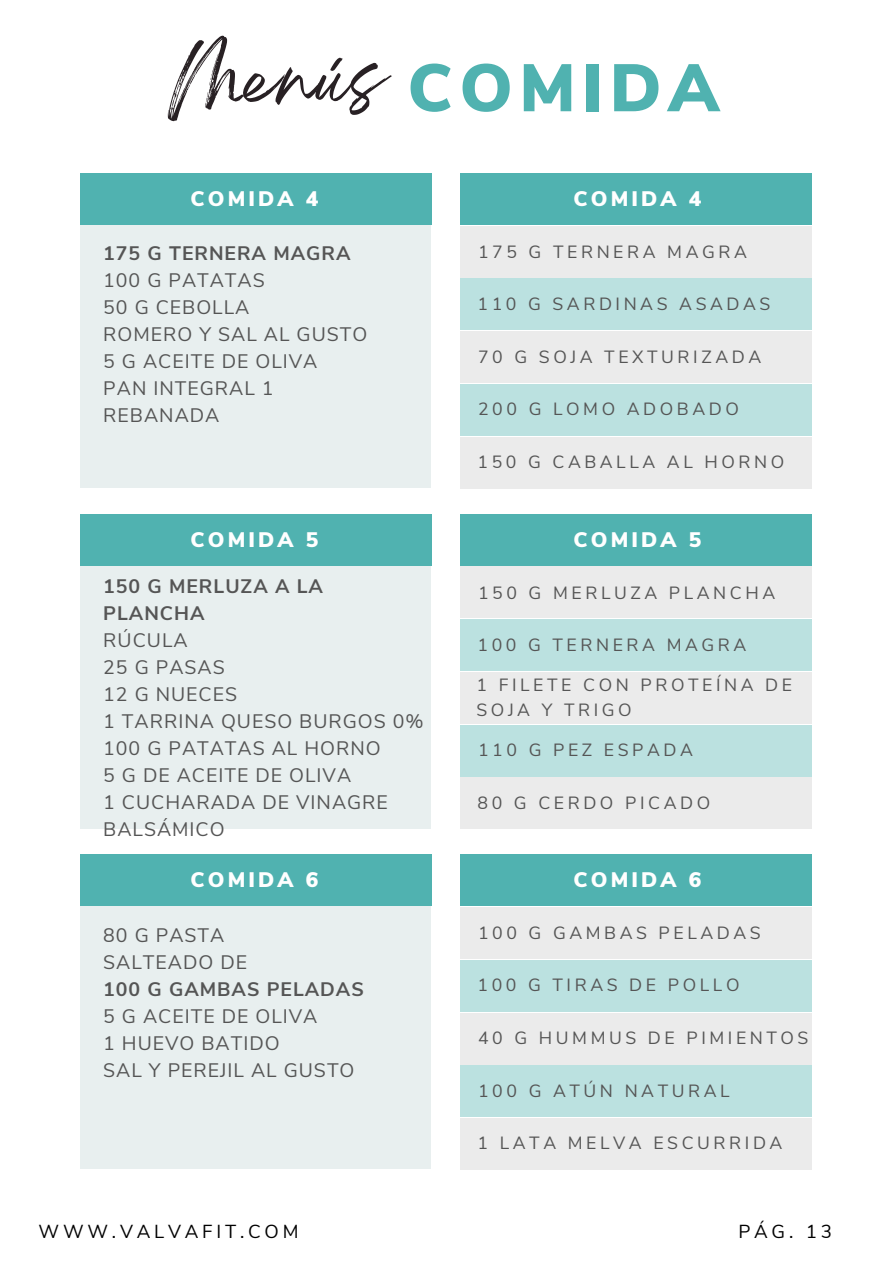
<style>
.page{position:relative;width:894px;height:1264px;background:#fff}
.page>*{position:absolute;margin:0;border:0;box-sizing:border-box;transform-origin:0 0}
.t1{font:900 66.75px "Nunito Sans";letter-spacing:.1em;color:#50b2b0}
.t2{font:64.65px "Breathing";letter-spacing:.03em;color:#282124}
.t3{font:900 21px "Nunito Sans";letter-spacing:.15em;color:#fff}
.t4{font:19.5px/27px "Nunito Sans";letter-spacing:.05em;color:#555}
.t5{font:18.75px "Nunito Sans";letter-spacing:.2em;color:#000}
.t6{font:17.7px/24.6px "Nunito Sans";letter-spacing:.2em;color:#555}
.s1{font-weight:700}
</style>
<div class="page">
<div style="left:460px;top:174px;width:351px;height:51px;background:#50b2b0"></div>
<div style="left:81px;top:202px;width:350px;height:286px;background:#e8efef"></div>
<div style="left:81px;top:174px;width:350px;height:51px;background:#50b2b0"></div>
<div style="left:460px;top:226px;width:351px;height:51px;background:#ebebeb"></div>
<div style="left:460px;top:279px;width:351px;height:51px;background:#bbe1e0"></div>
<div style="left:460px;top:332px;width:351px;height:51px;background:#ebebeb"></div>
<div style="left:460px;top:384px;width:351px;height:51px;background:#bbe1e0"></div>
<div style="left:460px;top:437px;width:351px;height:51px;background:#ebebeb"></div>
<div style="left:460px;top:514px;width:351px;height:51px;background:#50b2b0"></div>
<div style="left:81px;top:543px;width:350px;height:285px;background:#e8efef"></div>
<div style="left:81px;top:514px;width:350px;height:51px;background:#50b2b0"></div>
<div style="left:460px;top:567px;width:351px;height:51px;background:#ebebeb"></div>
<div style="left:460px;top:619px;width:351px;height:51px;background:#bbe1e0"></div>
<div style="left:460px;top:672px;width:351px;height:51px;background:#ebebeb"></div>
<div style="left:460px;top:725px;width:351px;height:51px;background:#bbe1e0"></div>
<div style="left:460px;top:777px;width:351px;height:51px;background:#ebebeb"></div>
<div style="left:460px;top:854px;width:351px;height:51px;background:#50b2b0"></div>
<div style="left:81px;top:883px;width:350px;height:286px;background:#e8efef"></div>
<div style="left:81px;top:854px;width:350px;height:51px;background:#50b2b0"></div>
<div style="left:460px;top:907px;width:351px;height:51px;background:#ebebeb"></div>
<div style="left:460px;top:960px;width:351px;height:51px;background:#bbe1e0"></div>
<div style="left:460px;top:1013px;width:351px;height:51px;background:#ebebeb"></div>
<div style="left:460px;top:1065px;width:351px;height:51px;background:#bbe1e0"></div>
<div style="left:460px;top:1118px;width:351px;height:51px;background:#ebebeb"></div>
<h1 class="t2" style="left:168px;top:60px;width:219px">Menús</h1>
<h2 class="t1" style="left:407px;top:44px;width:313px">COMIDA</h2>
<h4 class="t3" style="left:190px;top:185px;width:130px">COMIDA 4</h4>
<p class="t3" style="left:573px;top:185px;width:130px">COMIDA 4</p>
<h3 class="t4" style="left:103px;top:240px;width:265px"><span class="s1">175 G TERNERA MAGRA<br></span>100 G PATATAS<br>50 G CEBOLLA<br>ROMERO Y SAL AL GUSTO<br>5 G ACEITE DE OLIVA<br>PAN INTEGRAL 1<br>REBANADA</h3>
<h3 class="t6" style="left:478px;top:240px;width:270px">175 G TERNERA MAGRA</h3>
<p class="t6" style="left:477px;top:292px;width:294px">110 G SARDINAS ASADAS</p>
<p class="t6" style="left:478px;top:344px;width:284px">70 G SOJA TEXTURIZADA</p>
<p class="t6" style="left:478px;top:397px;width:262px">200 G LOMO ADOBADO</p>
<p class="t6" style="left:477px;top:450px;width:308px">150 G CABALLA AL HORNO</p>
<h4 class="t3" style="left:190px;top:525px;width:130px">COMIDA 5</h4>
<h4 class="t3" style="left:573px;top:525px;width:130px">COMIDA 5</h4>
<p class="t4" style="left:103px;top:573px;width:322px"><span class="s1">150 G MERLUZA A LA<br>PLANCHA<br></span>RÚCULA<br>25 G PASAS<br>12 G NUECES<br>1 TARRINA QUESO BURGOS 0%<br>100 G PATATAS AL HORNO<br>5 G DE ACEITE DE OLIVA<br>1 CUCHARADA DE VINAGRE<br>BALSÁMICO</p>
<p class="t3" style="left:190px;top:865px;width:130px">COMIDA 6</p>
<p class="t4" style="left:103px;top:921px;width:262px">80 G PASTA<br>SALTEADO DE<br><span class="s1">100 G GAMBAS PELADAS<br></span>5 G ACEITE DE OLIVA<br>1 HUEVO BATIDO<br>SAL Y PEREJIL AL GUSTO</p>
<h3 class="t5" style="left:39px;top:1219px;width:261px">WWW.VALVAFIT.COM</h3>
<h3 class="t6" style="left:478px;top:581px;width:298px">150 G MERLUZA PLANCHA</h3>
<h3 class="t6" style="left:477px;top:632px;width:270px">100 G TERNERA MAGRA</h3>
<p class="t6" style="left:476px;top:673px;width:317px">1 FILETE CON PROTEÍNA DE<br>SOJA Y TRIGO</p>
<p class="t6" style="left:478px;top:738px;width:216px">110 G PEZ ESPADA</p>
<p class="t6" style="left:477px;top:790px;width:234px">80 G CERDO PICADO</p>
<p class="t3" style="left:573px;top:865px;width:130px">COMIDA 6</p>
<h3 class="t6" style="left:478px;top:921px;width:284px">100 G GAMBAS PELADAS</h3>
<p class="t6" style="left:477px;top:972px;width:263px">100 G TIRAS DE POLLO</p>
<p class="t6" style="left:478px;top:1025px;width:332px">40 G HUMMUS DE PIMIENTOS</p>
<p class="t6" style="left:478px;top:1078px;width:253px">100 G ATÚN NATURAL</p>
<p class="t6" style="left:477px;top:1131px;width:306px">1 LATA MELVA ESCURRIDA</p>
<p class="t5" style="left:738px;top:1219px;width:95px">PÁG. 13</p>
</div>
